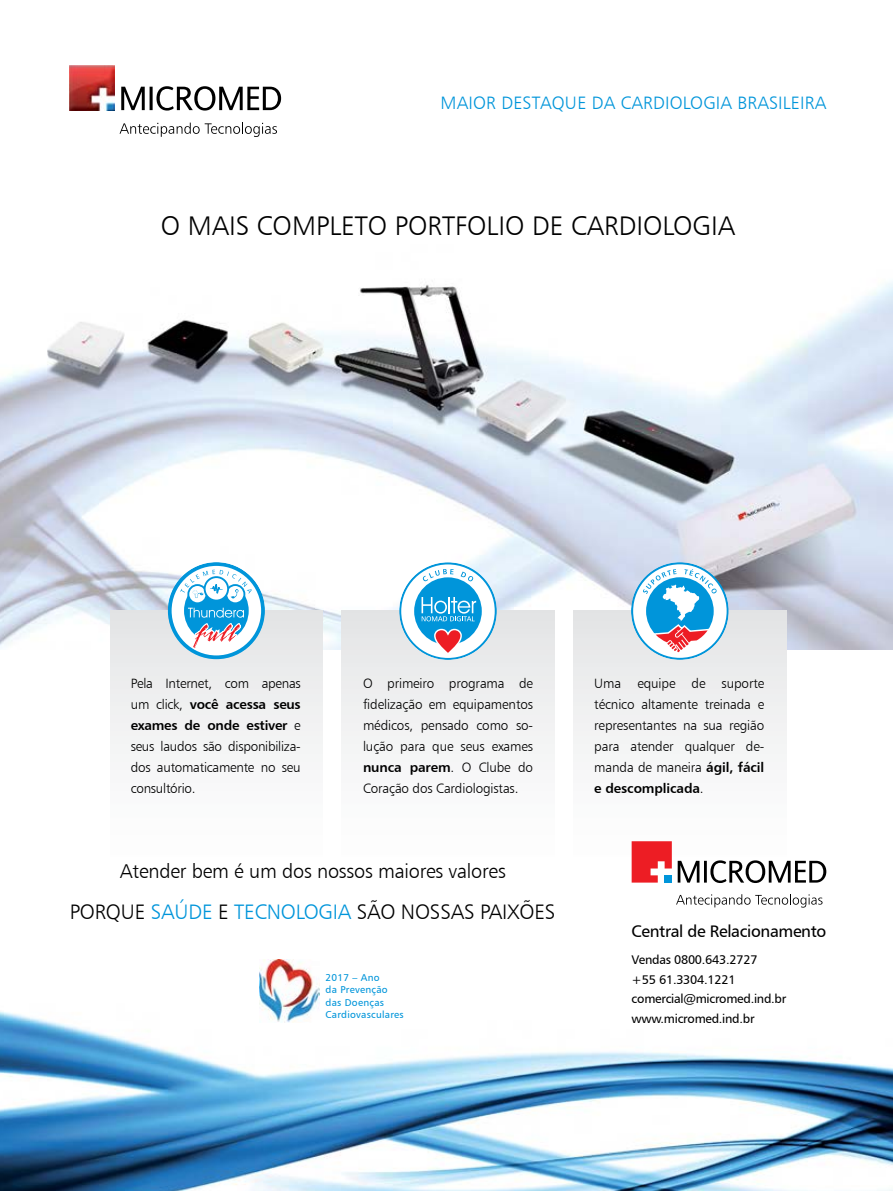
<style>
.page{position:relative;width:893px;height:1191px;background:#fff}
.page>*{position:absolute;margin:0;border:0;box-sizing:border-box;transform-origin:0 0}
.t1{font:27px "Humanist 777 BT Light B";color:#000}
.t2{font:21px "Humanist 777 BT Light B";letter-spacing:-.01em;color:#000}
.t3{font:19.95px "Humanist 777 BT Light B";letter-spacing:-.01em;color:#000}
.t4{font:18px "Humanist 777 BT Light B";letter-spacing:.01em;color:#0095da}
.t5{font:16.8px "Humanist 777 BT Roman B";letter-spacing:-.02em;color:#000}
.t6{font:13.5px/21px "Humanist 777 BT Light B";letter-spacing:-.01em;color:#000;text-align:justify}
.t7{font:13.5px/21px "Humanist 777 BT Bold B";letter-spacing:-.02em;color:#000}
.t8{font:12.6px/19.5px "Humanist 777 BT Roman B";letter-spacing:-.02em;color:#000}
.t9{font:9.9px/12.5px "Humanist 777 BT Roman B";letter-spacing:.025em;color:#0095da}
.s1{font-family:"Humanist 777 BT Light B"}
.s2{color:#0095da}
.s3{font-family:"Humanist 777 BT Bold B"}
</style>
<div class="page">
<img style="left:0;top:997px;width:893px;height:194px">
<img style="left:0;top:281px;width:893px;height:368px">
<svg style="left:121px;top:86px;width:160px;height:25px"></svg>
<svg style="left:120px;top:123px;width:157px;height:14px"></svg>
<img style="left:70px;top:66px;width:45px;height:45px">
<div style="left:110px;top:611px;width:213px;height:268px;background:linear-gradient(to bottom,#e4e5e6,#fff)"></div>
<div style="left:342px;top:611px;width:212px;height:268px;background:linear-gradient(to bottom,#e4e5e6,#fff)"></div>
<div style="left:574px;top:611px;width:212px;height:268px;background:linear-gradient(to bottom,#e4e5e6,#fff)"></div>
<svg style="left:170px;top:564px;width:93px;height:96px"></svg>
<svg style="left:399px;top:562px;width:98px;height:98px"></svg>
<svg style="left:631px;top:562px;width:98px;height:98px"></svg>
<svg style="left:632px;top:841px;width:40px;height:41px;background:#e7434b"></svg>
<svg style="left:678px;top:860px;width:148px;height:23px"></svg>
<svg style="left:676px;top:894px;width:146px;height:13px"></svg>
<img style="left:260px;top:959px;width:60px;height:64px">
<svg style="left:0;top:1187px;width:3px;height:4px"></svg>
<h3 class="t4" style="left:441px;top:92px;width:387px">MAIOR DESTAQUE DA CARDIOLOGIA BRASILEIRA</h3>
<h1 class="t1" style="left:161px;top:209px;width:576px">O MAIS COMPLETO PORTFOLIO DE CARDIOLOGIA</h1>
<p class="t6" style="left:131px;top:672px;width:172px">Pela Internet, com apenas</p>
<p class="t7" style="left:131px;top:693px;width:172px"><span class="s1">um click,</span> você acessa seus exames de onde estiver <span class="s1">e</span></p>
<p class="t6" style="left:131px;top:735px;width:172px">seus laudos são disponibiliza&shy;dos automaticamente no seu consultório.</p>
<p class="t6" style="left:363px;top:672px;width:172px">O primeiro programa de fidelização em equipamentos médicos, pensado como so&shy;lução para que seus exames</p>
<p class="t7" style="left:363px;top:756px;width:172px">nunca parem<span class="s1">. O Clube do</span></p>
<p class="t6" style="left:363px;top:777px;width:157px">Coração dos Cardiologistas.</p>
<h3 class="t3" style="left:120px;top:858px;width:387px">Atender bem é um dos nossos maiores valores</h3>
<h2 class="t2" style="left:70px;top:899px;width:487px">PORQUE <span class="s2">SAÚDE</span> E <span class="s2">TECNOLOGIA</span> SÃO NOSSAS PAIXÕES</h2>
<p class="t9" style="left:326px;top:971px;width:80px">2017 – Ano<br>da Prevenção das Doenças<br>Cardiovasculares</p>
<p class="t6" style="left:594px;top:672px;width:172px">Uma equipe de suporte técnico altamente treinada e representantes na sua região para atender qualquer de&shy;manda de maneira <span class="s3">ágil, fácil</span></p>
<p class="t7" style="left:594px;top:777px;width:111px">e descomplicada<span class="s1">.</span></p>
<p class="t5" style="left:632px;top:920px;width:196px">Central de Relacionamento</p>
<p class="t8" style="left:632px;top:950px;width:156px">Vendas 0800.643.2727<br>+55 61.3304.1221 comercial@micromed.ind.br www.micromed.ind.br</p>
</div>
